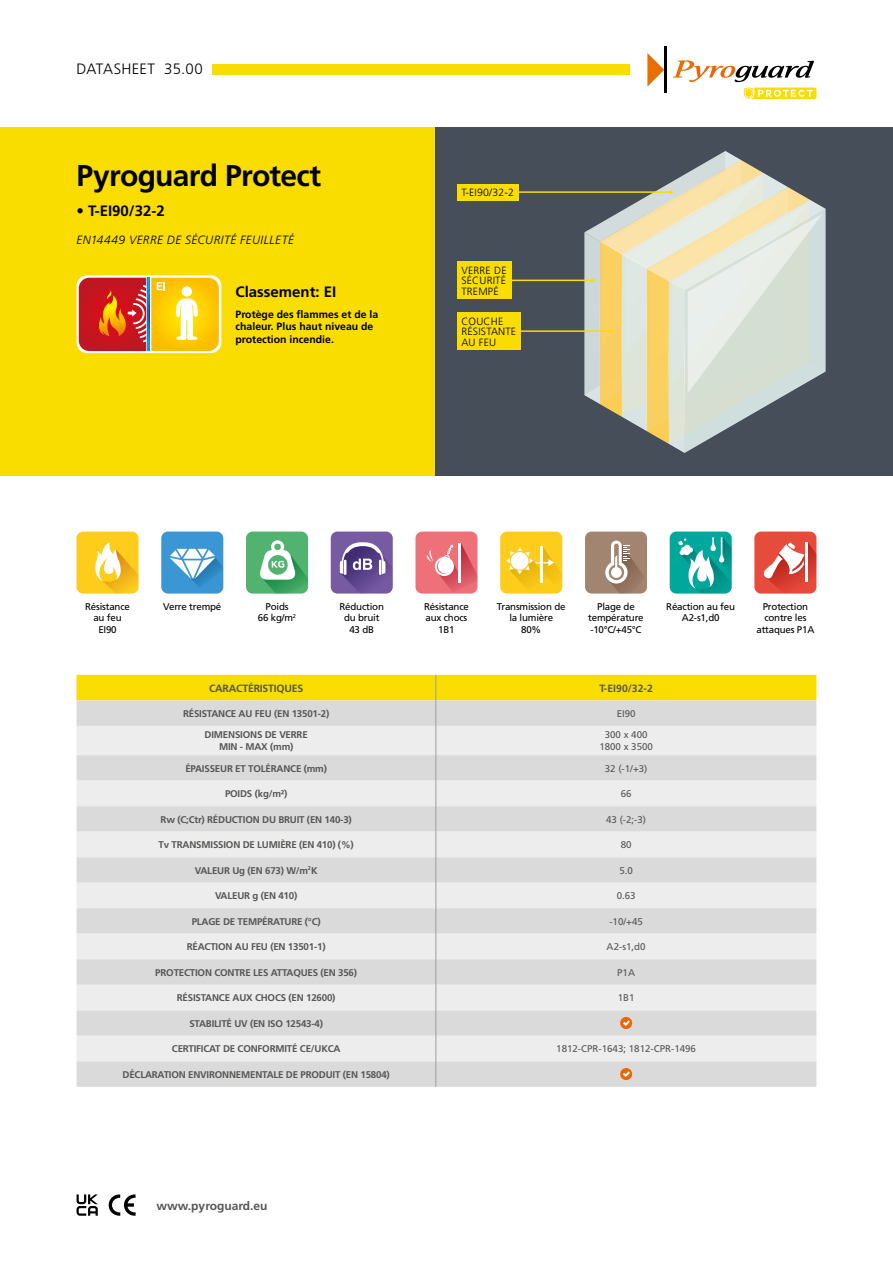
<style>
.page{position:relative;width:893px;height:1263px;background:#fff}
.page>*{position:absolute;margin:0;border:0;box-sizing:border-box;transform-origin:0 0}
.t1{font:700 30px "Frutiger LT Std";letter-spacing:-.025em;color:#000}
.t2{font:700 15px "Frutiger LT Std";color:#000}
.t3{font:300 15px "Frutiger LT Std";letter-spacing:.01em;color:#000}
.t4{font:italic 300 12px "Frutiger LT Std";letter-spacing:.035em;color:#000}
.t5{font:700 12px "Frutiger LT Std";color:#575756}
.t6{font:700 10.5px/12.6px "Frutiger LT Std";color:#000}
.t7{font:300 10.5px/10.5px "Frutiger LT Std";letter-spacing:.02em;color:#000;text-align:justify}
.t8{font:700 10.5px "Frutiger LT Std";letter-spacing:-.02em;color:#575756}
.t9{font:700 9.75px/11.7px "Frutiger LT Std";letter-spacing:-.02em;color:#575756;text-align:center}
.t10{font:9.75px/11.7px "Frutiger LT Std";letter-spacing:-.02em;color:#000;text-align:center}
.t11{font:9.75px/11.7px "Frutiger LT Std";color:#575756;text-align:center}
</style>
<div class="page">
<div style="left:0;top:128px;width:436px;height:348px;background:#f9dc00"></div>
<div style="left:436px;top:128px;width:457px;height:348px;background:#464e59"></div>
<div style="left:246px;top:531px;width:62px;height:63px;background:#51b36f;border-radius:7px"></div>
<svg style="left:259px;top:540px;width:49px;height:54px"></svg>
<div style="left:331px;top:531px;width:62px;height:63px;background:#765ba3;border-radius:7px"></div>
<svg style="left:340px;top:542px;width:53px;height:51px"></svg>
<div style="left:77px;top:531px;width:62px;height:63px;background:#fecc1b;border-radius:7px"></div>
<svg style="left:95px;top:542px;width:44px;height:52px"></svg>
<div style="left:415px;top:531px;width:62px;height:63px;background:#ee717a;border-radius:7px"></div>
<svg style="left:427px;top:543px;width:50px;height:51px"></svg>
<div style="left:500px;top:531px;width:62px;height:63px;background:#fecc1b;border-radius:7px"></div>
<svg style="left:506px;top:546px;width:56px;height:47px"></svg>
<div style="left:161px;top:531px;width:62px;height:63px;background:#3a97d3;border-radius:7px"></div>
<svg style="left:170px;top:549px;width:53px;height:44px"></svg>
<svg style="left:647px;top:53px;width:17px;height:34px"></svg>
<hr style="left:664px;top:46px;width:2px;height:47px;background:#000">
<svg style="left:673px;top:60px;width:141px;height:22px"></svg>
<svg style="left:744px;top:88px;width:72px;height:11px"></svg>
<div style="left:213px;top:64px;width:417px;height:10px;background:#f9dc00"></div>
<hr style="left:478px;top:191px;width:193px;height:2px;background:#f9dc00">
<div style="left:457px;top:184px;width:61px;height:16px;background:#f9dc00"></div>
<hr style="left:477px;top:330px;width:133px;height:2px;background:#f9dc00">
<svg style="left:77px;top:275px;width:144px;height:78px"></svg>
<svg style="left:79px;top:278px;width:140px;height:73px;background:#df812d"></svg>
<svg style="left:77px;top:675px;width:739px;height:412px;background:#e4e2d5"></svg>
<div style="left:585px;top:531px;width:62px;height:62px;background:#a28571;border-radius:7px"></div>
<svg style="left:605px;top:541px;width:42px;height:52px"></svg>
<div style="left:754px;top:531px;width:62px;height:63px;background:#e64b3c;border-radius:7px"></div>
<svg style="left:760px;top:542px;width:56px;height:52px"></svg>
<div style="left:670px;top:531px;width:62px;height:63px;background:#00a79d;border-radius:7px"></div>
<svg style="left:678px;top:537px;width:54px;height:57px"></svg>
<hr style="left:478px;top:280px;width:115px;height:1px;background:#f9dc00">
<svg style="left:584px;top:151px;width:241px;height:302px"></svg>
<div style="left:457px;top:262px;width:54px;height:37px;background:#f9dc00"></div>
<div style="left:457px;top:312px;width:64px;height:38px;background:#f9dc00"></div>
<svg style="left:109px;top:1194px;width:27px;height:22px"></svg>
<svg style="left:77px;top:1194px;width:21px;height:22px"></svg>
<h2 class="t3" style="left:77px;top:60px;width:128px">DATASHEET 35.00</h2>
<h1 class="t1" style="left:77px;top:158px;width:246px">Pyroguard Protect</h1>
<h2 class="t2" style="left:77px;top:202px;width:90px">• T-EI90/32-2</h2>
<p class="t4" style="left:77px;top:232px;width:219px">EN14449 VERRE DE SÉCURITÉ FEUILLETÉ</p>
<h2 class="t2" style="left:236px;top:283px;width:102px">Classement: EI</h2>
<p class="t6" style="left:236px;top:308px;width:144px">Protège des flammes et de la chaleur. Plus haut niveau de protection incendie.</p>
<p class="t7" style="left:461px;top:187px;width:54px">T-EI90/32-2</p>
<p class="t7" style="left:461px;top:265px;width:47px">VERRE DE SÉCURITÉ TREMPÉ</p>
<p class="t7" style="left:461px;top:316px;width:56px;text-align:left">COUCHE<br>RÉSISTANTE<br>AU FEU</p>
<p class="t10" style="left:85px;top:600px;width:46px">Résistance au feu<br>EI90</p>
<p class="t10" style="left:163px;top:600px;width:60px">Verre trempé</p>
<p class="t10" style="left:666px;top:600px;width:70px">Réaction au feu<br>A2-s1,d0</p>
<p class="t10" style="left:258px;top:600px;width:40px">Poids<br>66 kg/m<sup>2</sup></p>
<p class="t10" style="left:497px;top:600px;width:70px">Transmission de la lumière<br>80%</p>
<p class="t10" style="left:588px;top:600px;width:57px">Plage de température -10°C/+45°C</p>
<p class="t10" style="left:756px;top:600px;width:60px">Protection contre les attaques P1A</p>
<p class="t10" style="left:339px;top:600px;width:46px">Réduction du bruit<br>43 dB</p>
<p class="t10" style="left:424px;top:600px;width:46px">Résistance aux chocs<br>1B1</p>
<p class="t8" style="left:209px;top:682px;width:96px">CARACTÉRISTIQUES</p>
<p class="t8" style="left:599px;top:682px;width:55px">T-EI90/32-2</p>
<p class="t9" style="left:183px;top:708px;width:148px">RÉSISTANCE AU FEU (EN 13501-2)</p>
<p class="t11" style="left:617px;top:708px;width:20px">EI90</p>
<p class="t9" style="left:205px;top:729px;width:105px">DIMENSIONS DE VERRE<br>MIN - MAX (mm)</p>
<p class="t11" style="left:599px;top:729px;width:55px">300 x 400<br>1800 x 3500</p>
<p class="t9" style="left:185px;top:762px;width:143px">ÉPAISSEUR ET TOLÉRANCE (mm)</p>
<p class="t11" style="left:605px;top:762px;width:44px">32 (-1/+3)</p>
<p class="t9" style="left:225px;top:788px;width:64px">POIDS (kg/m²)</p>
<p class="t11" style="left:621px;top:788px;width:12px">66</p>
<p class="t9" style="left:161px;top:813px;width:193px">Rw (C;Ctr) RÉDUCTION DU BRUIT (EN 140-3)</p>
<p class="t11" style="left:606px;top:813px;width:42px">43 (-2;-3)</p>
<p class="t9" style="left:159px;top:839px;width:197px">Tv TRANSMISSION DE LUMIÈRE (EN 410) (%)</p>
<p class="t11" style="left:621px;top:839px;width:12px">80</p>
<p class="t9" style="left:195px;top:864px;width:124px">VALEUR Ug (EN 673) W/m<sup>2</sup>K</p>
<p class="t11" style="left:619px;top:864px;width:15px">5.0</p>
<p class="t9" style="left:215px;top:890px;width:84px">VALEUR g (EN 410)</p>
<p class="t11" style="left:617px;top:890px;width:20px">0.63</p>
<p class="t9" style="left:192px;top:915px;width:131px">PLAGE DE TEMPÉRATURE (°C)</p>
<p class="t11" style="left:609px;top:915px;width:35px">-10/+45</p>
<p class="t9" style="left:187px;top:941px;width:140px">RÉACTION AU FEU (EN 13501-1)</p>
<p class="t11" style="left:607px;top:941px;width:41px">A2-s1,d0</p>
<p class="t9" style="left:155px;top:966px;width:203px">PROTECTION CONTRE LES ATTAQUES (EN 356)</p>
<p class="t11" style="left:617px;top:966px;width:19px">P1A</p>
<p class="t9" style="left:177px;top:992px;width:160px">RÉSISTANCE AUX CHOCS (EN 12600)</p>
<p class="t11" style="left:618px;top:992px;width:18px">1B1</p>
<p class="t9" style="left:189px;top:1017px;width:135px">STABILITÉ UV (EN ISO 12543-4)</p>
<p class="t9" style="left:172px;top:1043px;width:170px">CERTIFICAT DE CONFORMITÉ CE/UKCA</p>
<p class="t11" style="left:556px;top:1043px;width:141px">1812-CPR-1643; 1812-CPR-1496</p>
<p class="t9" style="left:123px;top:1068px;width:269px">DÉCLARATION ENVIRONNEMENTALE DE PRODUIT (EN 15804)</p>
<p class="t5" style="left:157px;top:1198px;width:112px">www.pyroguard.eu</p>
</div>
